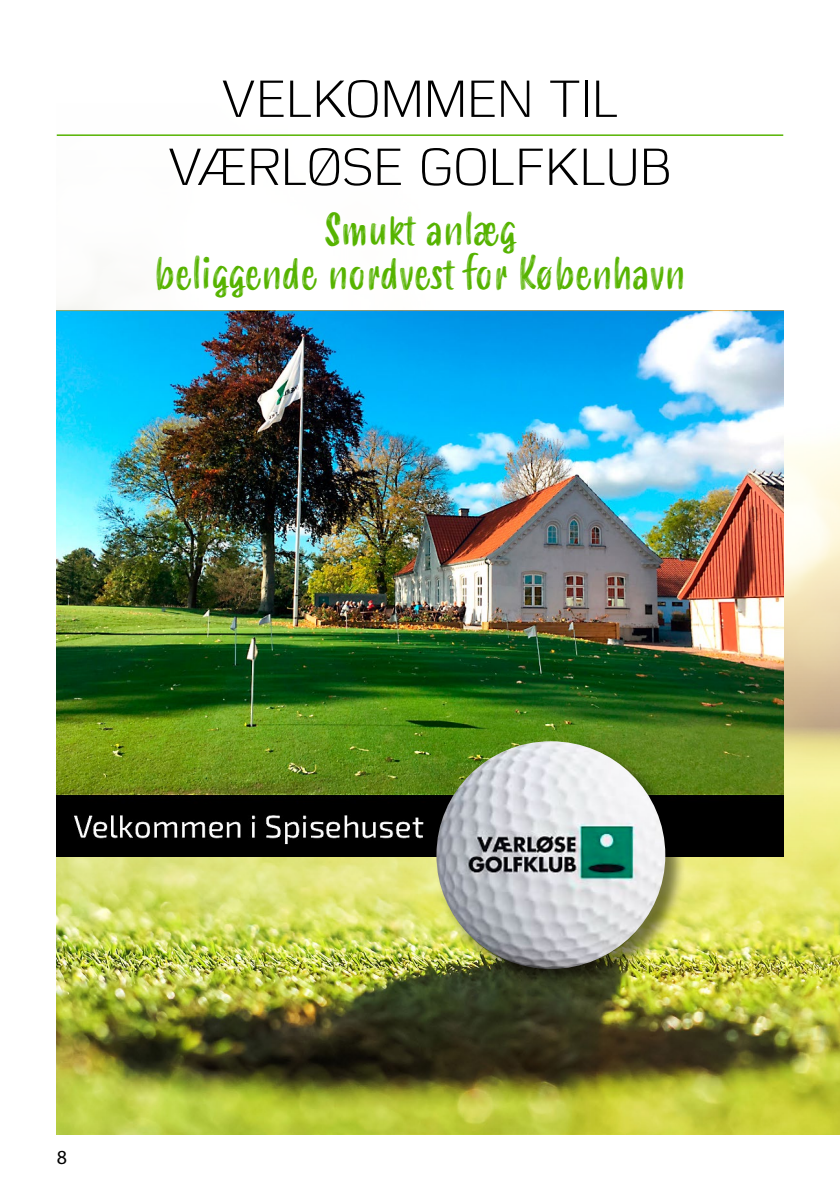
<style>
.page{position:relative;width:840px;height:1191px;background:#fff}
.page>*{position:absolute;margin:0;border:0;box-sizing:border-box;transform-origin:0 0}
.t1{font:300 52px/68px "Politi";letter-spacing:-.005em;color:#000;text-align:center}
.t2{font:43px/44px "Smoothy";color:#56b300;text-align:center}
.t3{font:20px "Myriad Pro";color:#000}
</style>
<div class="page">
<img style="left:57px;top:134px;width:782px;height:1000px">
<img style="left:56px;top:310px;width:726px;height:547px">
<div style="left:436px;top:740px;width:249px;height:250px;background:#000;opacity:.5"></div>
<img style="left:436px;top:741px;width:229px;height:228px;border-radius:114px">
<p class="t1" style="left:168px;top:66px;width:504px">VELKOMMEN TIL<br>VÆRLØSE GOLFKLUB</p>
<p class="t2" style="left:154px;top:210px;width:532px">Smukt anlæg<br>beliggende nordvest for København</p>
<p class="t3" style="left:57px;top:1146px;width:12px">8</p>
</div>
